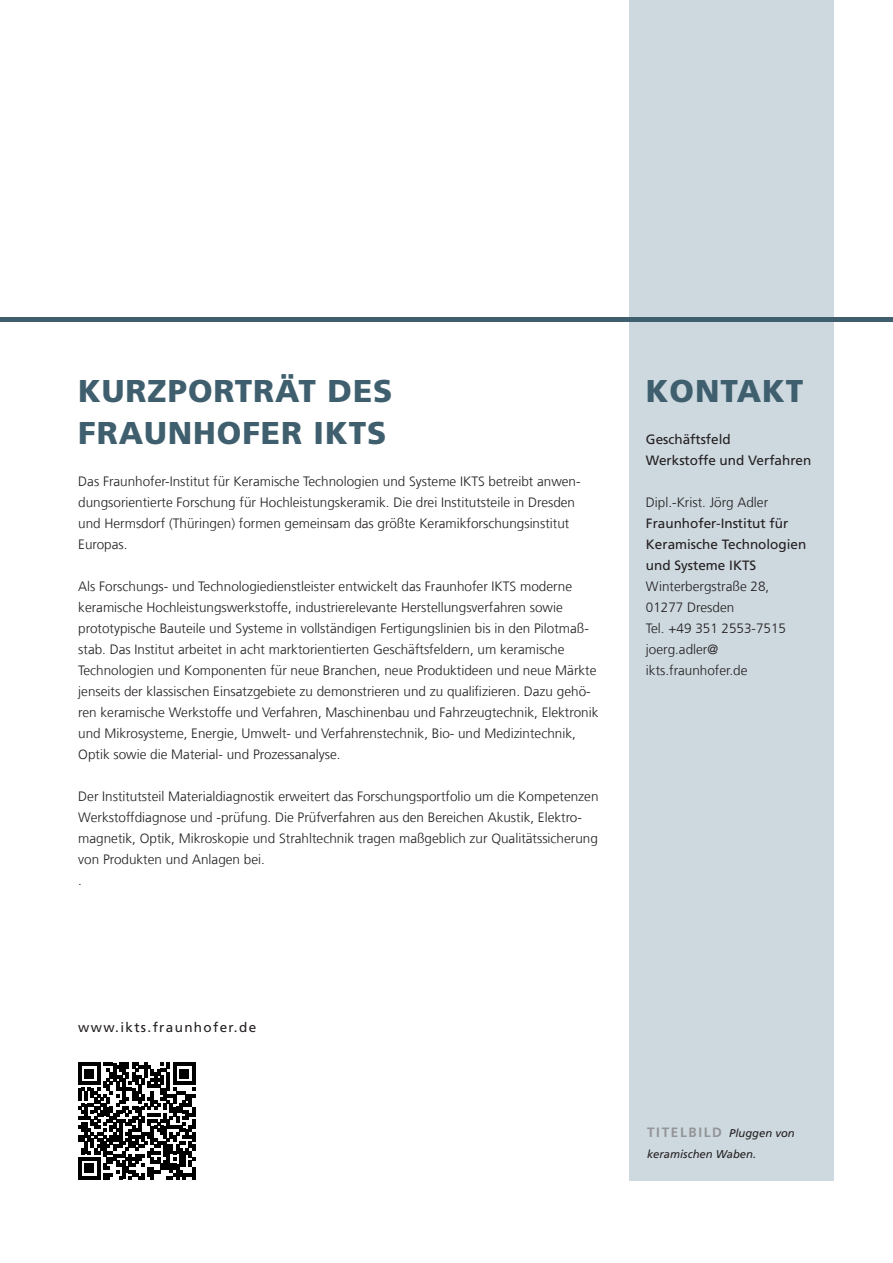
<style>
.page{position:relative;width:893px;height:1263px;background:#fff}
.page>*{position:absolute;margin:0;border:0;box-sizing:border-box;transform-origin:0 0}
.t1{font:900 31.5px/42px "Frutiger LT Com";letter-spacing:.03em;color:#3f5f6e}
.t2{font:300 13.5px/21px "Frutiger LT Com";color:#231f20}
.t3{font:13.5px/21px "Frutiger LT Com";color:#231f20}
.t4{font:13.5px "Frutiger LT Com";letter-spacing:.1em;color:#231f20}
.t5{font:italic 11.25px/21px "Frutiger LT Com";color:#231f20}
.s1{font-weight:700;font-style:normal;font-size:13.5px;color:#939598}
</style>
<div class="page">
<div style="left:629px;top:0;width:204px;height:1181px;background:#cdd8df"></div>
<hr style="left:0;top:318px;width:893px;height:4px;background:#3f5f6e">
<svg style="left:78px;top:1062px;width:117px;height:117px"></svg>
<h1 class="t1" style="left:78px;top:370px;width:316px">KURZPORTRÄT DES<br>FRAUNHOFER IKTS</h1>
<p class="t2" style="left:78px;top:471px;width:504px">Das Fraunhofer-Institut für Keramische Technologien und Systeme IKTS betreibt anwen&shy;dungsorientierte Forschung für Hochleistungskeramik. Die drei Institutsteile in Dresden und Hermsdorf (Thüringen) formen gemeinsam das größte Keramikforschungsinstitut Europas.</p>
<p class="t2" style="left:78px;top:576px;width:522px">Als Forschungs- und Technologiedienstleister entwickelt das Fraunhofer IKTS moderne keramische Hochleistungswerkstoffe, industrierelevante Herstellungsverfahren sowie prototypische Bauteile und Systeme in vollständigen Fertigungslinien bis in den Pilotmaß&shy;stab. Das Institut arbeitet in acht marktorientierten Geschäftsfeldern, um keramische Technologien und Komponenten für neue Branchen, neue Produktideen und neue Märkte jenseits der klassischen Einsatzgebiete zu demonstrieren und zu qualifizieren. Dazu gehö&shy;ren keramische Werkstoffe und Verfahren, Maschinenbau und Fahrzeugtechnik, Elektronik und Mikrosysteme, Energie, Umwelt- und Verfahrenstechnik, Bio- und Medizintechnik, Optik sowie die Material- und Prozessanalyse.</p>
<p class="t2" style="left:78px;top:786px;width:522px">Der Institutsteil Materialdiagnostik erweitert das Forschungsportfolio um die Kompetenzen Werkstoffdiagnose und -prüfung. Die Prüfverfahren aus den Bereichen Akustik, Elektro&shy;magnetik, Optik, Mikroskopie und Strahltechnik tragen maßgeblich zur Qualitätssicherung von Produkten und Anlagen bei.<br>.</p>
<h1 class="t1" style="left:646px;top:370px;width:159px">KONTAKT</h1>
<p class="t3" style="left:646px;top:429px;width:167px">Geschäftsfeld<br>Werkstoffe und Verfahren</p>
<p class="t2" style="left:646px;top:492px;width:124px">Dipl.-Krist. Jörg Adler</p>
<p class="t3" style="left:646px;top:513px;width:162px">Fraunhofer-Institut für<br>Keramische Technologien und Systeme IKTS</p>
<p class="t2" style="left:646px;top:576px;width:142px">Winterbergstraße 28,<br>01277 Dresden<br>Tel. +49 351 2553-7515 joerg.adler@ ikts.fraunhofer.de</p>
<p class="t4" style="left:78px;top:1019px;width:179px">www.ikts.fraunhofer.de</p>
<p class="t5" style="left:647px;top:1122px;width:149px"><span class="s1">TITELBILD</span> Pluggen von keramischen Waben.</p>
</div>
